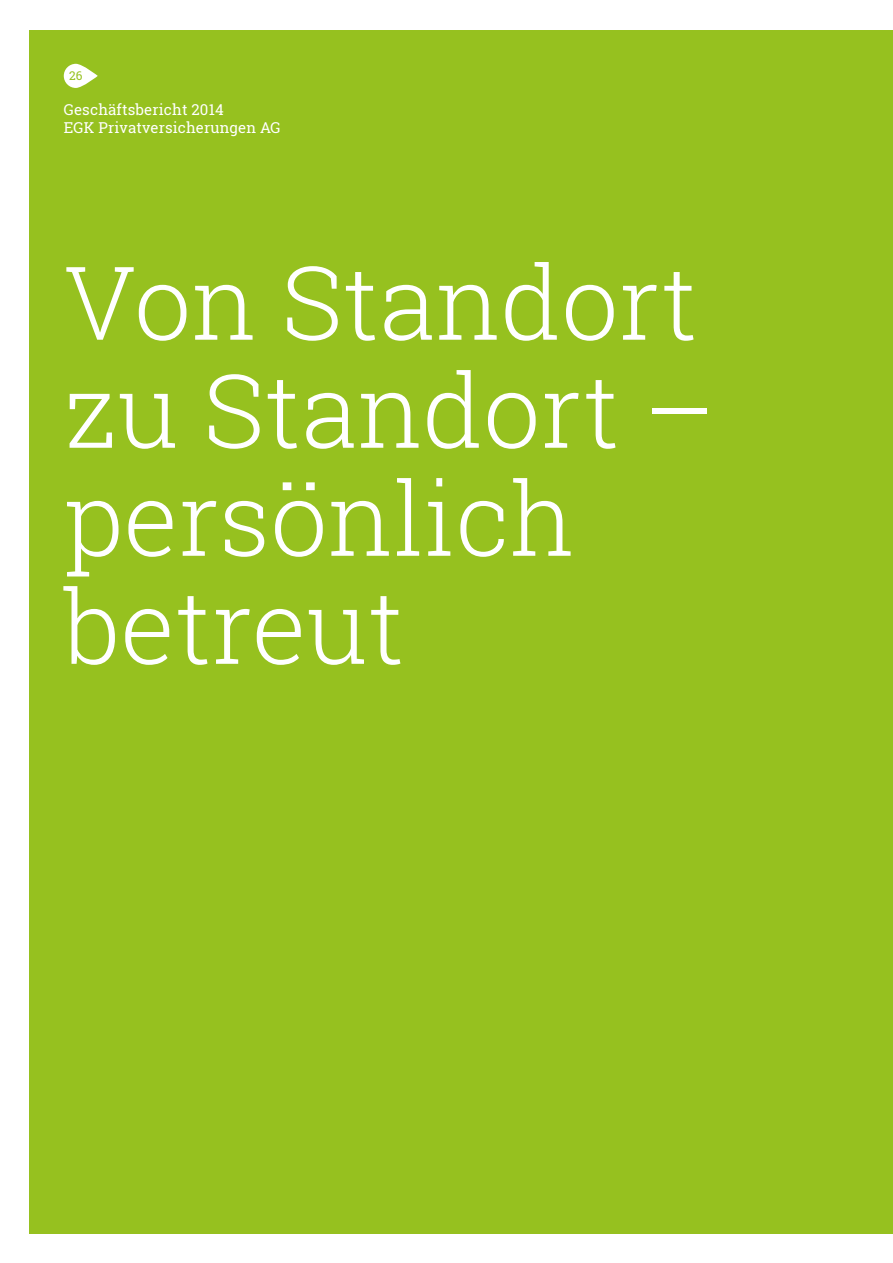
<style>
.page{position:relative;width:893px;height:1263px;background:#fff}
.page>*{position:absolute;margin:0;border:0;box-sizing:border-box;transform-origin:0 0}
.t1{font:300 102px/108px "Roboto Slab";color:#fff}
.t2{font:15px/18px "Roboto Slab";letter-spacing:.01em;color:#fff}
.t3{font:12px "Roboto Slab";color:#96c11f}
</style>
<div class="page">
<div style="left:30px;top:30px;width:863px;height:1203px;background:#96c11f"></div>
<svg style="left:64px;top:64px;width:34px;height:24px"></svg>
<p class="t3" style="left:69px;top:67px;width:15px">26</p>
<p class="t2" style="left:64px;top:100px;width:218px">Geschäftsbericht 2014<br>EGK Privatversicherungen AG</p>
<h1 class="t1" style="left:64px;top:246px;width:652px">Von Standort zu Standort – persönlich betreut</h1>
</div>
